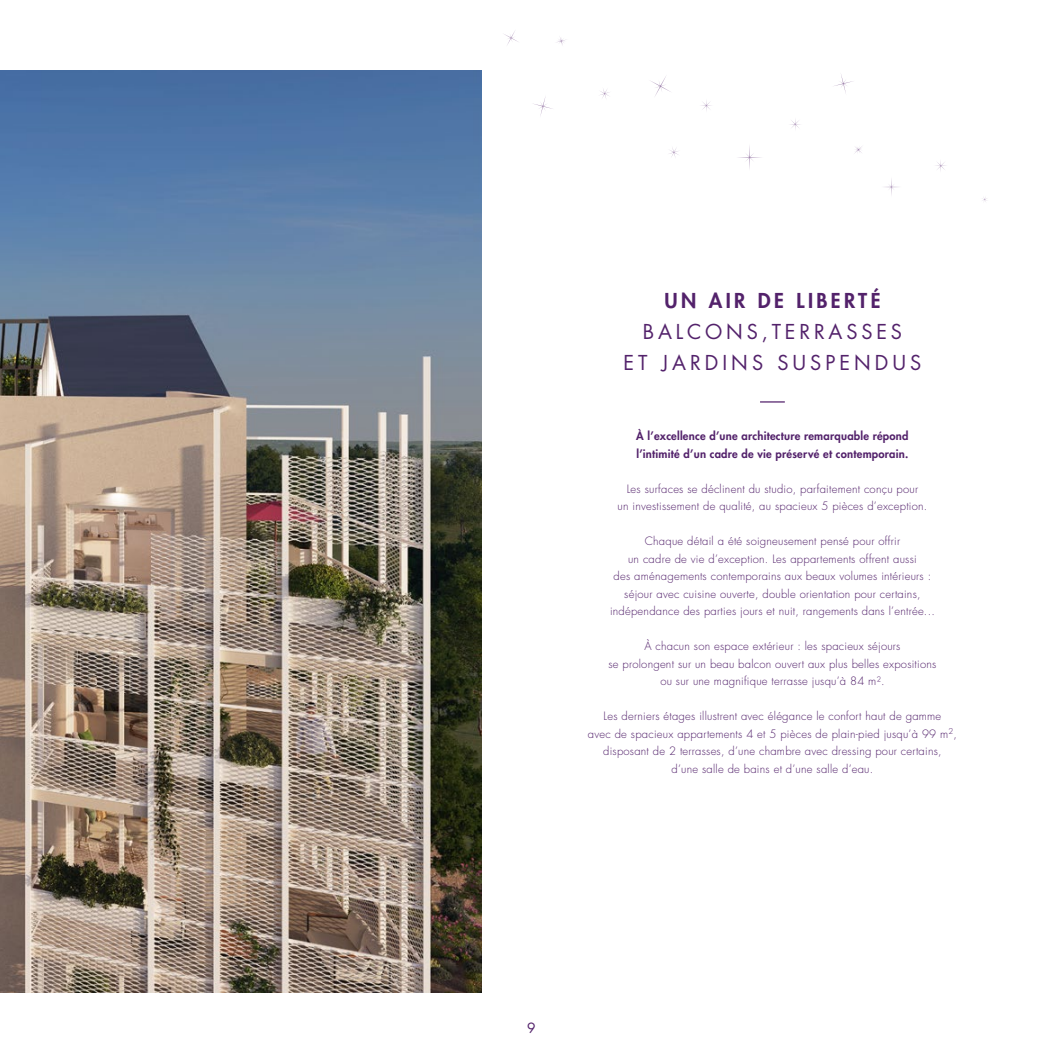
<style>
.page{position:relative;width:1063px;height:1063px;background:#fff}
.page>*{position:absolute;margin:0;border:0;box-sizing:border-box;transform-origin:0 0}
.t1{font:20px/31.2px "Futura Std";letter-spacing:.2em;color:#53226b;text-align:center}
.t2{font:800 20px "Futura Std";letter-spacing:.17em;color:#53226b}
.t3{font:13.75px "Futura Std";color:#53226b}
.t4{font:300 11.25px/17.5px "Futura Std";letter-spacing:.02em;color:#53226b;text-align:center}
.t5{font:800 11.25px/17.5px "Futura Std";letter-spacing:.02em;color:#53226b}
</style>
<div class="page">
<img style="left:0;top:71px;width:482px;height:921px">
<svg style="left:701px;top:100px;width:10px;height:11px"></svg>
<svg style="left:669px;top:147px;width:10px;height:10px"></svg>
<svg style="left:936px;top:161px;width:10px;height:10px"></svg>
<svg style="left:982px;top:197px;width:5px;height:5px"></svg>
<svg style="left:790px;top:119px;width:10px;height:10px"></svg>
<svg style="left:600px;top:89px;width:10px;height:9px"></svg>
<svg style="left:738px;top:146px;width:23px;height:23px"></svg>
<svg style="left:650px;top:76px;width:21px;height:20px"></svg>
<svg style="left:834px;top:74px;width:19px;height:19px"></svg>
<svg style="left:533px;top:97px;width:20px;height:19px"></svg>
<svg style="left:885px;top:179px;width:13px;height:16px"></svg>
<svg style="left:504px;top:31px;width:14px;height:14px"></svg>
<svg style="left:854px;top:146px;width:8px;height:8px"></svg>
<svg style="left:556px;top:37px;width:10px;height:8px"></svg>
<hr style="left:760px;top:401px;width:25px;height:2px;background:#53226b">
<h1 class="t2" style="left:664px;top:288px;width:218px">UN AIR DE LIBERTÉ</h1>
<h1 class="t1" style="left:624px;top:316px;width:299px">BALCONS,TERRASSES<br>ET JARDINS SUSPENDUS</h1>
<p class="t5" style="left:636px;top:428px;width:274px">À l’excellence d’une architecture remarquable répond l’intimité d’un cadre de vie préservé et contemporain.</p>
<p class="t4" style="left:618px;top:480px;width:311px">Les surfaces se déclinent du studio, parfaitement conçu pour<br>un investissement de qualité, au spacieux 5 pièces d’exception.</p>
<p class="t4" style="left:610px;top:533px;width:326px">Chaque détail a été soigneusement pensé pour offrir<br>un cadre de vie d’exception. Les appartements offrent aussi<br>des aménagements contemporains aux beaux volumes intérieurs : séjour avec cuisine ouverte, double orientation pour certains, indépendance des parties jours et nuit, rangements dans l’entrée...</p>
<p class="t4" style="left:608px;top:638px;width:329px">À chacun son espace extérieur : les spacieux séjours<br>se prolongent sur un beau balcon ouvert aux plus belles expositions ou sur une magnifique terrasse jusqu’à 84 m².</p>
<p class="t4" style="left:588px;top:708px;width:371px">Les derniers étages illustrent avec élégance le confort haut de gamme<br>avec de spacieux appartements 4 et 5 pièces de plain-pied jusqu’à 99 m<sup>2</sup>, disposant de 2 terrasses, d’une chambre avec dressing pour certains,<br>d’une salle de bains et d’une salle d’eau.</p>
<p class="t3" style="left:527px;top:1019px;width:10px">9</p>
</div>
